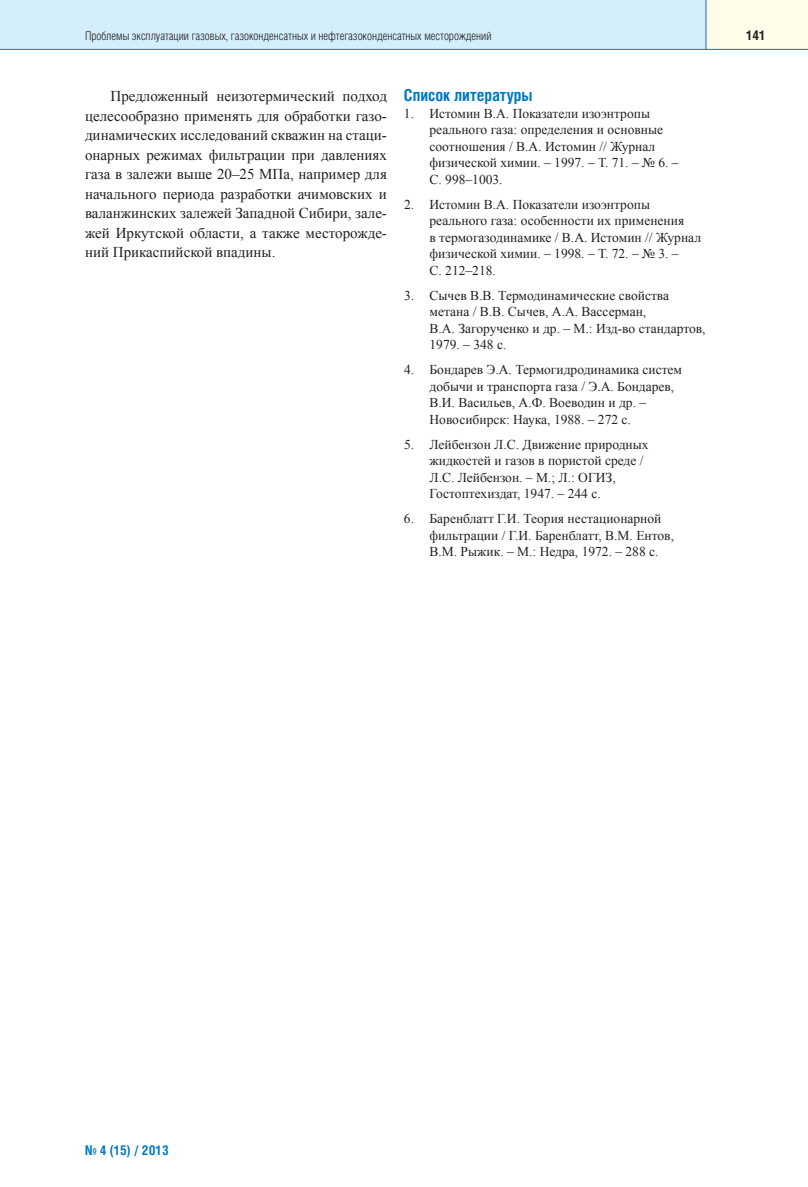
<style>
.page{position:relative;width:808px;height:1187px;background:#fff}
.page>*{position:absolute;margin:0;border:0;box-sizing:border-box;transform-origin:0 0}
.t1{font:700 16.5px "Helios Cond";color:#0079c2}
.t2{font:15px/19.5px "Times New Roman";color:#231f20;text-align:justify}
.t3{font:13.5px/16.5px "Times New Roman";color:#231f20}
.t4{font:700 13.5px "Helios Cond";color:#0079c2}
.t5{font:700 13.5px "Helios Cond";color:#231f20}
.t6{font:300 12px "Helios Cond";color:#231f20}
</style>
<div class="page">
<div style="left:0;top:0;width:706px;height:49px;background:#d4effb"></div>
<div style="left:706px;top:0;width:102px;height:49px;background:#fffde9"></div>
<hr style="left:0;top:49px;width:808px;height:1px;background:#0079c2">
<hr style="left:705px;top:0;width:1px;height:49px;background:#0079c2">
<p class="t6" style="left:85px;top:32px;width:408px">Проблемы эксплуатации газовых, газоконденсатных и нефтегазоконденсатных месторождений</p>
<p class="t5" style="left:746px;top:31px;width:21px">141</p>
<p class="t2" style="left:85px;top:86px;width:303px;text-indent:26px">Предложенный неизотермический подход целесообразно применять для обработки газо&shy;динамических исследований скважин на стаци&shy;онарных режимах фильтрации при давлениях газа в залежи выше 20–25 МПа, например для начального периода разработки ачимовских и валанжинских залежей Западной Сибири, зале&shy;жей Иркутской области, а также месторожде&shy;ний Прикаспийской впадины.</p>
<p class="t1" style="left:404px;top:89px;width:130px">Список литературы</p>
<p class="t3" style="left:429px;top:105px;width:251px;text-indent:-26px">1. Истомин В.А. Показатели изоэнтропы реального газа: определения и основные соотношения / В.А. Истомин // Журнал физической химии. – 1997. – Т. 71. – № 6. – С. 998–1003.</p>
<p class="t3" style="left:429px;top:196px;width:273px;text-indent:-26px">2. Истомин В.А. Показатели изоэнтропы реального газа: особенности их применения<br>в термогазодинамике / В.А. Истомин // Журнал физической химии. – 1998. – Т. 72. – № 3. –<br>С. 212–218.</p>
<p class="t3" style="left:429px;top:287px;width:278px;text-indent:-26px">3. Сычев В.В. Термодинамические свойства метана / В.В. Сычев, А.А. Вассерман,<br>В.А. Загорученко и др. – М.: Изд-во стандартов, 1979. – 348 с.</p>
<p class="t3" style="left:429px;top:361px;width:254px;text-indent:-26px">4. Бондарев Э.А. Термогидродинамика систем добычи и транспорта газа / Э.А. Бондарев, В.И. Васильев, А.Ф. Воеводин и др. – Новосибирск: Наука, 1988. – 272 с.</p>
<p class="t3" style="left:429px;top:436px;width:221px;text-indent:-26px">5. Лейбензон Л.С. Движение природных жидкостей и газов в пористой среде / Л.С. Лейбензон. – М.; Л.: ОГИЗ, Гостоптехиздат, 1947. – 244 с.</p>
<p class="t3" style="left:429px;top:510px;width:246px;text-indent:-26px">6. Баренблатт Г.И. Теория нестационарной фильтрации / Г.И. Баренблатт, В.М. Ентов,<br>В.М. Рыжик. – М.: Недра, 1972. – 288 с.</p>
<p class="t4" style="left:85px;top:1145px;width:85px">№ 4 (15) / 2013</p>
</div>
